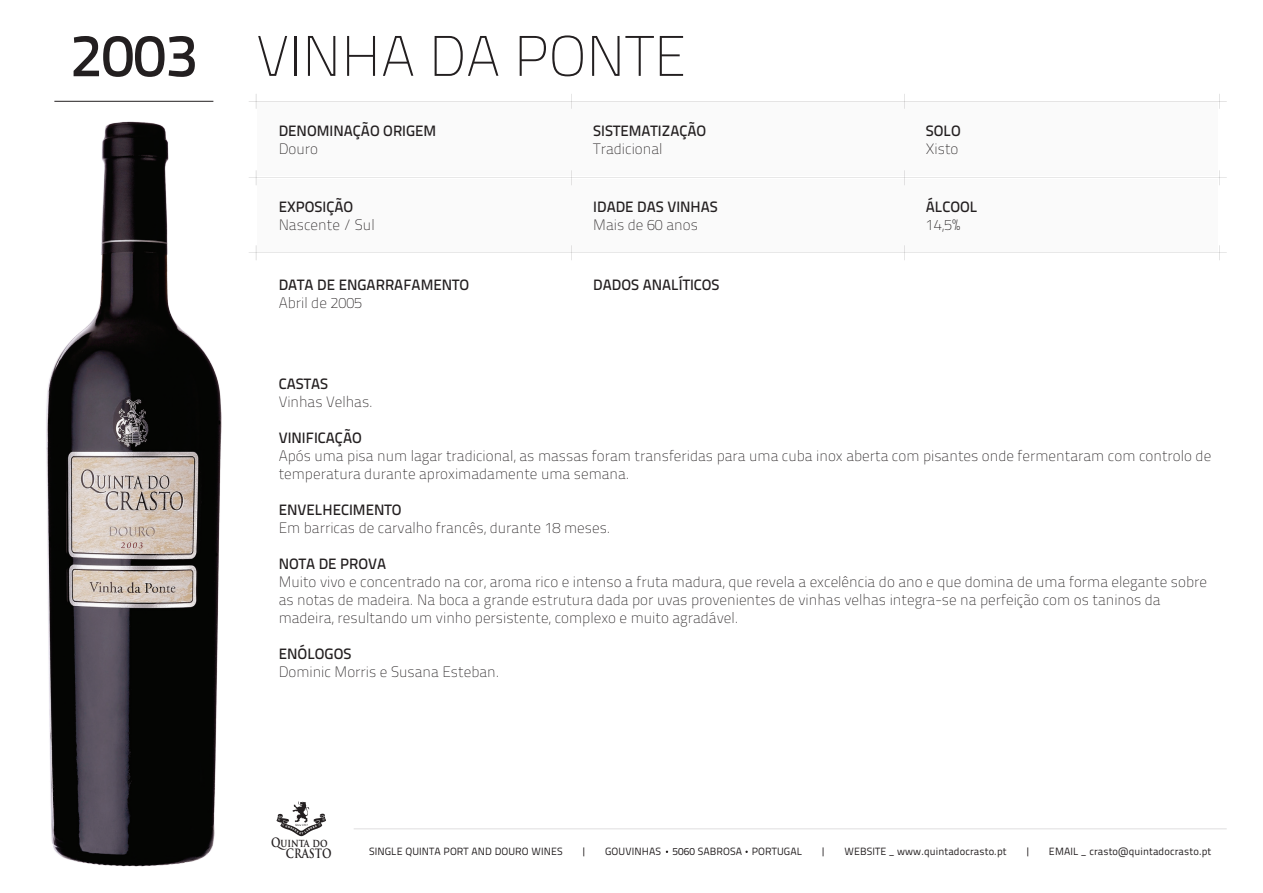
<style>
.page{position:relative;width:1263px;height:893px;background:#fff}
.page>*{position:absolute;margin:0;border:0;box-sizing:border-box;transform-origin:0 0}
.t1{font:100 57px "Titillium Text 22 L";color:#231f20}
.t2{font:100 15px/18px "Titillium Text 22 L";color:#231f20}
.t3{font:500 15px "Titillium Text 22 L";color:#231f20}
.t4{font:700 12.6px "Trajan Pro";color:#231f20;scale:.82 1}
.t5{font:700 11.1px "Trajan Pro";color:#231f20;scale:.82 1}
.t6{font:10.5px "Titillium Text 22 L";letter-spacing:.01em;color:#231f20}
.s1{font-weight:500;font-size:60px}
.s2{font-size:12.6px}
</style>
<div class="page">
<div style="left:258px;top:103px;width:960px;height:73px;background:#fafafa"></div>
<div style="left:258px;top:180px;width:960px;height:72px;background:#fafafa"></div>
<hr style="left:54px;top:101px;width:159px;height:1px;background:#231f20">
<svg style="left:276px;top:801px;width:50px;height:35px"></svg>
<hr style="left:354px;top:829px;width:873px;height:1px;background:#231f20">
<hr style="left:249px;top:101px;width:978px;height:1px;background:#231f20">
<svg style="left:256px;top:94px;width:1px;height:15px"></svg>
<svg style="left:571px;top:94px;width:1px;height:15px"></svg>
<svg style="left:904px;top:94px;width:1px;height:15px"></svg>
<svg style="left:1219px;top:94px;width:1px;height:15px"></svg>
<hr style="left:249px;top:178px;width:978px;height:1px;background:#231f20">
<svg style="left:256px;top:170px;width:1px;height:15px"></svg>
<svg style="left:571px;top:170px;width:1px;height:15px"></svg>
<svg style="left:904px;top:170px;width:1px;height:15px"></svg>
<svg style="left:1219px;top:170px;width:1px;height:15px"></svg>
<hr style="left:249px;top:253px;width:978px;height:1px;background:#231f20">
<svg style="left:256px;top:245px;width:1px;height:15px"></svg>
<svg style="left:571px;top:245px;width:1px;height:15px"></svg>
<svg style="left:904px;top:245px;width:1px;height:15px"></svg>
<svg style="left:1219px;top:245px;width:1px;height:15px"></svg>
<img style="left:46px;top:121px;width:176px;height:746px">
<h1 class="t1" style="left:70px;top:15px;width:618px"><span class="s1">2003</span> VINHA DA PONTE</h1>
<p class="t3" style="left:279px;top:119px;width:159px">DENOMINAÇÃO ORIGEM</p>
<p class="t2" style="left:279px;top:139px;width:41px">Douro</p>
<p class="t3" style="left:593px;top:119px;width:115px">SISTEMATIZAÇÃO</p>
<p class="t2" style="left:593px;top:139px;width:71px">Tradicional</p>
<p class="t3" style="left:279px;top:196px;width:76px">EXPOSIÇÃO</p>
<p class="t2" style="left:279px;top:215px;width:98px">Nascente / Sul</p>
<p class="t3" style="left:593px;top:196px;width:126px">IDADE DAS VINHAS</p>
<p class="t2" style="left:593px;top:215px;width:106px">Mais de 60 anos</p>
<p class="t3" style="left:279px;top:274px;width:192px">DATA DE ENGARRAFAMENTO</p>
<p class="t2" style="left:279px;top:293px;width:85px">Abril de 2005</p>
<p class="t3" style="left:593px;top:274px;width:128px">DADOS ANALÍTICOS</p>
<p class="t3" style="left:926px;top:119px;width:37px">SOLO</p>
<p class="t2" style="left:926px;top:139px;width:34px">Xisto</p>
<p class="t3" style="left:926px;top:196px;width:53px">ÁLCOOL</p>
<p class="t2" style="left:926px;top:215px;width:36px">14,5%</p>
<p class="t3" style="left:279px;top:373px;width:51px">CASTAS</p>
<p class="t2" style="left:279px;top:392px;width:96px">Vinhas Velhas.</p>
<p class="t3" style="left:279px;top:427px;width:85px">VINIFICAÇÃO</p>
<p class="t2" style="left:279px;top:446px;width:934px">Após uma pisa num lagar tradicional, as massas foram transferidas para uma cuba inox aberta com pisantes onde fermentaram com controlo de temperatura durante aproximadamente uma semana.</p>
<p class="t3" style="left:279px;top:499px;width:124px">ENVELHECIMENTO</p>
<p class="t2" style="left:279px;top:518px;width:333px">Em barricas de carvalho francês, durante 18 meses.</p>
<p class="t3" style="left:279px;top:553px;width:109px">NOTA DE PROVA</p>
<p class="t2" style="left:279px;top:572px;width:930px">Muito vivo e concentrado na cor, aroma rico e intenso a fruta madura, que revela a excelência do ano e que domina de uma forma elegante sobre as notas de madeira. Na boca a grande estrutura dada por uvas provenientes de vinhas velhas integra-se na perfeição com os taninos da madeira, resultando um vinho persistente, complexo e muito agradável.</p>
<p class="t3" style="left:279px;top:643px;width:74px">ENÓLOGOS</p>
<p class="t2" style="left:279px;top:662px;width:222px">Dominic Morris e Susana Esteban.</p>
<p class="t5" style="left:271px;top:836px;width:70px"><span class="s2">Q</span>uinta do</p>
<p class="t4" style="left:286px;top:845px;width:57px">CRASTO</p>
<p class="t6" style="left:369px;top:844px;width:195px">SINGLE QUINTA PORT AND DOURO WINES</p>
<p class="t6" style="left:581px;top:844px;width:7px">|</p>
<p class="t6" style="left:605px;top:844px;width:199px">GOUVINHAS 5060 SABROSA PORTUGAL</p>
<p class="t6" style="left:821px;top:844px;width:7px">|</p>
<p class="t6" style="left:844px;top:844px;width:164px">WEBSITE _ www.quintadocrasto.pt</p>
<p class="t6" style="left:1025px;top:844px;width:7px">|</p>
<p class="t6" style="left:1049px;top:844px;width:164px">EMAIL _ crasto@quintadocrasto.pt</p>
</div>
